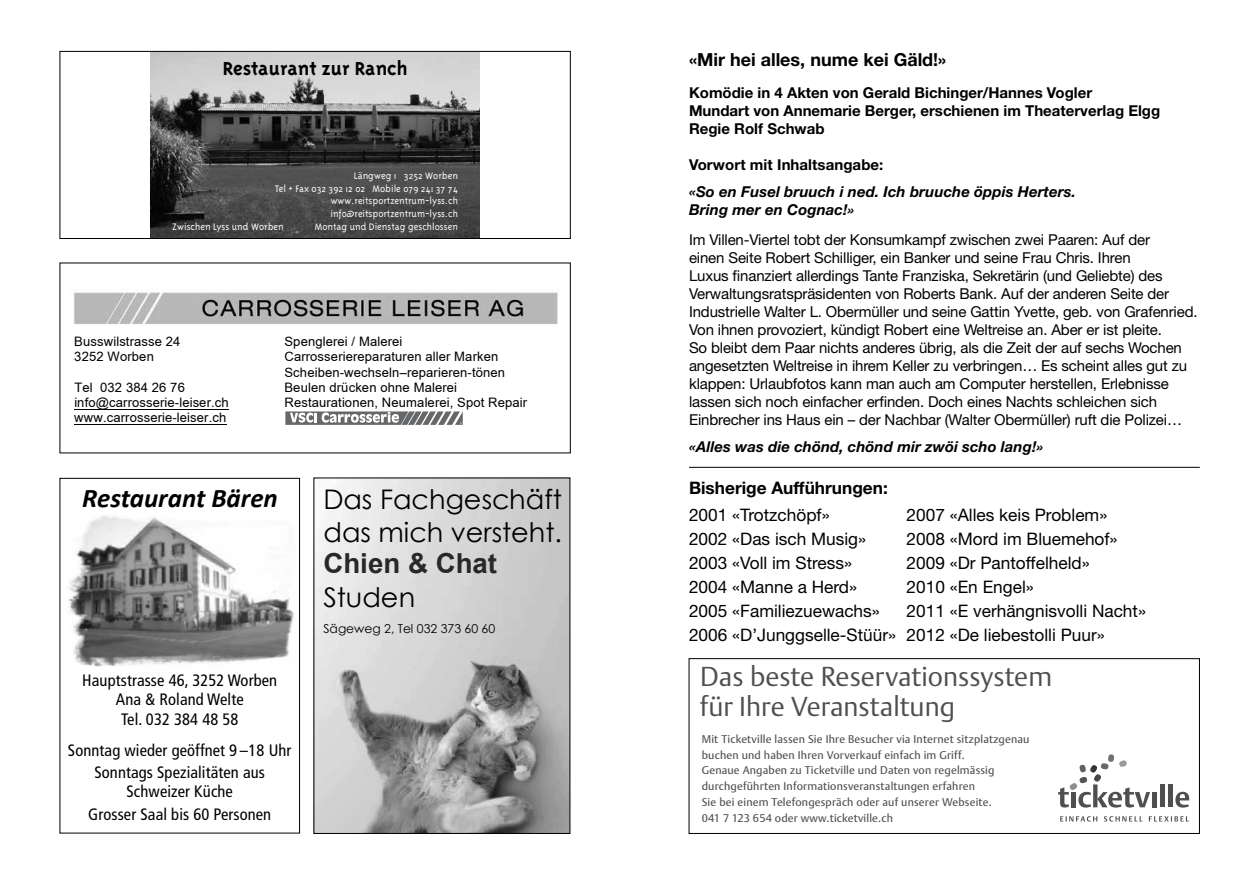
<style>
.page{position:relative;width:1259px;height:893px;background:#fff}
.page>*{position:absolute;margin:0;border:0;box-sizing:border-box;transform-origin:0 0}
.t1{font:700 27.6px "Arial";color:#282828}
.t2{font:300 27.15px/29.5px "DTL Argo T";color:#4f4f4f}
.t3{font:27px/33.2px "Century Gothic";color:#000}
.t4{font:italic 700 27px "Calibri";color:#000}
.t5{font:700 21.6px "Triplex";color:#000}
.t6{font:700 18px "Helvetica Neue";color:#000}
.t7{font:17.25px/24px "Helvetica Neue";color:#000}
.t8{font:700 17.25px "Helvetica Neue";color:#000}
.t9{font:condensed 16.5px/19.8px "Frutiger";letter-spacing:.005em;color:#000;text-align:center}
.t10{font:15px/18px "Helvetica Neue";letter-spacing:-.01em;color:#000}
.t11{font:700 15px/18px "Helvetica Neue";color:#000}
.t12{font:italic 700 15px/18px "Helvetica Neue";letter-spacing:.005em;color:#000}
.t13{font:13.05px/15.3px "Arial";letter-spacing:.01em;color:#000}
.t14{font:12.3px "Century Gothic";color:#000}
.t15{font:11.1px/15.8px "DTL Argo T";letter-spacing:.015em;color:#4f4f4f}
.t16{font:300 10.8px/12.8px "Triplex";color:#fff;text-align:right}
</style>
<div class="page">
<img style="left:73px;top:290px;width:485px;height:34px">
<hr style="left:74px;top:409px;width:155px;height:1px;background:#000">
<hr style="left:74px;top:424px;width:153px;height:1px;background:#000">
<div style="left:60px;top:478px;width:240px;height:355px;border:1px solid #000"></div>
<svg style="left:315px;top:480px;width:253px;height:352px;background:#c1c1c1"></svg>
<svg style="left:285px;top:411px;width:178px;height:14px"></svg>
<svg style="left:1107px;top:754px;width:7px;height:8px"></svg>
<hr style="left:1152px;top:792px;width:4px;height:15px;background:#4f4f4f">
<hr style="left:1160px;top:784px;width:4px;height:23px;background:#4f4f4f">
<hr style="left:1168px;top:784px;width:4px;height:23px;background:#4f4f4f">
<svg style="left:1175px;top:792px;width:14px;height:16px"></svg>
<svg style="left:1058px;top:760px;width:92px;height:48px"></svg>
<svg style="left:1060px;top:816px;width:128px;height:5px"></svg>
<div style="left:688px;top:658px;width:511px;height:176px;border:1px solid #000"></div>
<img style="left:69px;top:516px;width:225px;height:151px">
<img style="left:151px;top:53px;width:328px;height:184px">
<div style="left:60px;top:51px;width:511px;height:188px;border:1px solid #000"></div>
<hr style="left:689px;top:467px;width:510px;height:1px;background:#000">
<h3 class="t5" style="left:223px;top:56px;width:186px">Restaurant zur Ranch</h3>
<p class="t16" style="left:275px;top:169px;width:185px">Längweg 1 3252 Worben<br>Tel + Fax 032 392 12 02 Mobile 079 241 37 74 www.reitsportzentrum-lyss.ch info@reitsportzentrum-lyss.ch<br>Montag und Dienstag geschlossen</p>
<p class="t16" style="left:172px;top:220px;width:113px">Zwischen Lyss und Worben</p>
<p class="t13" style="left:74px;top:334px;width:108px">Busswilstrasse 24</p>
<p class="t13" style="left:284px;top:334px;width:120px">Spenglerei / Malerei</p>
<p class="t13" style="left:74px;top:349px;width:81px">3252 Worben</p>
<p class="t13" style="left:284px;top:349px;width:222px">Carrosseriereparaturen aller Marken<br>Scheiben-wechseln–reparieren-tönen</p>
<p class="t13" style="left:74px;top:380px;width:112px">Tel 032 384 26 76</p>
<p class="t13" style="left:284px;top:380px;width:174px">Beulen drücken ohne Malerei</p>
<p class="t13" style="left:74px;top:395px;width:156px">info@carrosserie-leiser.ch</p>
<p class="t13" style="left:284px;top:395px;width:244px">Restaurationen, Neumalerei, Spot Repair</p>
<p class="t13" style="left:74px;top:410px;width:153px">www.carrosserie-leiser.ch</p>
<h3 class="t4" style="left:82px;top:481px;width:197px">Restaurant Bären</h3>
<p class="t9" style="left:82px;top:670px;width:196px">Hauptstrasse 46, 3252 Worben<br>Ana &amp; Roland Welte<br>Tel. 032 384 48 58</p>
<p class="t9" style="left:68px;top:739px;width:225px;line-height:22.5px">Sonntag wieder geöffnet 9 –18 Uhr<br>Sonntags Spezialitäten aus</p>
<p class="t9" style="left:88px;top:780px;width:184px;line-height:22.5px">Schweizer Küche<br>Grosser Saal bis 60 Personen</p>
<h3 class="t3" style="left:323px;top:482px;width:240px">Das Fachgeschäft das mich versteht.</h3>
<h1 class="t1" style="left:323px;top:545px;width:175px">Chien &amp; Chat</h1>
<h3 class="t3" style="left:323px;top:580px;width:93px">Studen</h3>
<p class="t14" style="left:323px;top:620px;width:173px">Sägeweg 2, Tel 032 373 60 60</p>
<p class="t6" style="left:689px;top:49px;width:259px">«Mir hei alles, nume kei Gäld!»</p>
<p class="t11" style="left:689px;top:83px;width:473px">Komödie in 4 Akten von Gerald Bichinger/Hannes Vogler<br>Mundart von Annemarie Berger, erschienen im Theaterverlag Elgg<br>Regie Rolf Schwab</p>
<p class="t11" style="left:689px;top:155px;width:196px">Vorwort mit Inhaltsangabe:</p>
<p class="t12" style="left:689px;top:182px;width:388px">«So en Fusel bruuch i ned. Ich bruuche öppis Herters.<br>Bring mer en Cognac!»</p>
<p class="t10" style="left:689px;top:230px;width:510px">Im Villen-Viertel tobt der Konsumkampf zwischen zwei Paaren: Auf der<br>einen Seite Robert Schilliger, ein Banker und seine Frau Chris. Ihren<br>Luxus finanziert allerdings Tante Franziska, Sekretärin (und Geliebte) des Verwaltungsratspräsidenten von Roberts Bank. Auf der anderen Seite der Industrielle Walter L. Obermüller und seine Gattin Yvette, geb. von Grafenried.<br>Von ihnen provoziert, kündigt Robert eine Weltreise an. Aber er ist pleite.<br>So bleibt dem Paar nichts anderes übrig, als die Zeit der auf sechs Wochen angesetzten Weltreise in ihrem Keller zu verbringen… Es scheint alles gut zu klappen: Urlaubfotos kann man auch am Computer herstellen, Erlebnisse lassen sich noch einfacher erfinden. Doch eines Nachts schleichen sich Einbrecher ins Haus ein – der Nachbar (Walter Obermüller) ruft die Polizei…</p>
<p class="t12" style="left:689px;top:437px;width:356px">«Alles was die chönd, chönd mir zwöi scho lang!»</p>
<p class="t8" style="left:689px;top:477px;width:200px">Bisherige Aufführungen:</p>
<p class="t7" style="left:689px;top:502px;width:142px">2001 «Trotzchöpf»</p>
<p class="t7" style="left:906px;top:502px;width:202px">2007 «Alles keis Problem»</p>
<p class="t7" style="left:689px;top:526px;width:179px">2002 «Das isch Musig»</p>
<p class="t7" style="left:906px;top:526px;width:212px">2008 «Mord im Bluemehof»</p>
<p class="t7" style="left:689px;top:550px;width:164px">2003 «Voll im Stress»</p>
<p class="t7" style="left:906px;top:550px;width:185px">2009 «Dr Pantoffelheld»</p>
<p class="t7" style="left:689px;top:574px;width:170px">2004 «Manne a Herd»</p>
<p class="t7" style="left:906px;top:574px;width:129px">2010 «En Engel»</p>
<p class="t7" style="left:689px;top:598px;width:192px">2005 «Familiezuewachs»</p>
<p class="t7" style="left:689px;top:598px;width:458px;text-indent:218px">2011 «E verhängnisvolli Nacht»<br>2006 «D’Junggselle-Stüür» 2012 «De liebestolli Puur»</p>
<h2 class="t2" style="left:700px;top:662px;width:354px">Das beste Reservationssystem für Ihre Veranstaltung</h2>
<p class="t15" style="left:702px;top:731px;width:329px">Mit Ticketville lassen Sie Ihre Besucher via Internet sitzplatzgenau buchen und haben Ihren Vorverkauf einfach im Griff.<br>Genaue Angaben zu Ticketville und Daten von regelmässig durchgeführten Informationsveranstaltungen erfahren<br>Sie bei einem Telefongespräch oder auf unserer Webseite.<br>041 7 123 654 oder www.ticketville.ch</p>
</div>
